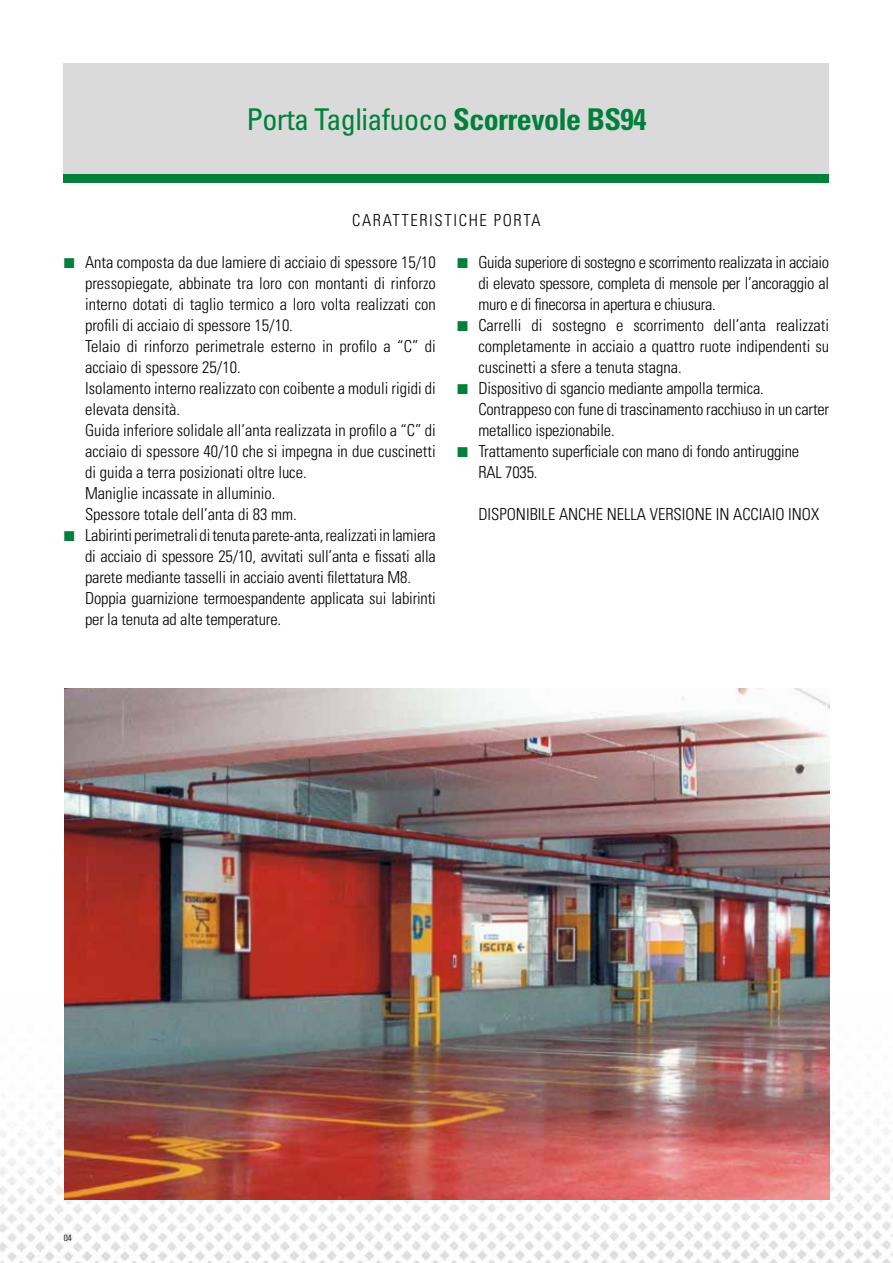
<style>
.page{position:relative;width:893px;height:1263px;background:#fff}
.page>*{position:absolute;margin:0;border:0;box-sizing:border-box;transform-origin:0 0}
.t1{font:condensed 30px "Univers";letter-spacing:-.02em;color:#00803a}
.t2{font:300 condensed 16.5px "Univers";color:#000}
.t3{font:300 condensed 16.5px "Univers";letter-spacing:-.02em;color:#000}
.t4{font:300 condensed 16.5px "Univers";letter-spacing:.1em;color:#000}
.t5{font:300 condensed 9px "Univers";color:#000}
.s1{font-weight:700}
.s2{font-family:"European Pi Three";font-weight:400;font-stretch:normal;color:#00803a}
</style>
<div class="page">
<img style="left:0;top:993px;width:893px;height:270px">
<img style="left:64px;top:689px;width:765px;height:510px">
<div style="left:64px;top:64px;width:765px;height:119px;background:#dadada"></div>
<div style="left:64px;top:174px;width:765px;height:9px;background:#00803a"></div>
<h1 class="t1" style="left:246px;top:101px;width:402px">Porta Tagliafuoco <span class="s1">Scorrevole BS94</span></h1>
<p class="t4" style="left:352px;top:210px;width:190px">CARATTERISTICHE PORTA</p>
<p class="t3" style="left:457px;top:253px;width:374px"><span class="s2">K</span> Guida superiore di sostegno e scorrimento realizzata in acciaio</p>
<p class="t3" style="left:478px;top:274px;width:352px">di elevato spessore, completa di mensole per l’ancoraggio al</p>
<p class="t3" style="left:478px;top:295px;width:239px">muro e di finecorsa in apertura e chiusura.</p>
<p class="t2" style="left:457px;top:316px;width:374px"><span class="s2">K</span> Carrelli di sostegno e scorrimento dell’anta realizzati</p>
<p class="t2" style="left:478px;top:337px;width:352px">completamente in acciaio a quattro ruote indipendenti su</p>
<p class="t2" style="left:478px;top:358px;width:205px">cuscinetti a sfere a tenuta stagna.</p>
<p class="t2" style="left:457px;top:379px;width:308px"><span class="s2">K</span> Dispositivo di sgancio mediante ampolla termica.</p>
<p class="t2" style="left:478px;top:400px;width:352px">Contrappeso con fune di trascinamento racchiuso in un carter</p>
<p class="t2" style="left:478px;top:421px;width:138px">metallico ispezionabile.</p>
<p class="t2" style="left:457px;top:442px;width:344px"><span class="s2">K</span> Trattamento superficiale con mano di fondo antiruggine</p>
<p class="t2" style="left:478px;top:463px;width:61px">RAL 7035.</p>
<p class="t2" style="left:478px;top:505px;width:342px">DISPONIBILE ANCHE NELLA VERSIONE IN ACCIAIO INOX</p>
<p class="t2" style="left:64px;top:252px;width:374px"><span class="s2">K</span> Anta composta da due lamiere di acciaio di spessore 15/10</p>
<p class="t2" style="left:85px;top:273px;width:352px">pressopiegate, abbinate tra loro con montanti di rinforzo</p>
<p class="t2" style="left:85px;top:294px;width:352px">interno dotati di taglio termico a loro volta realizzati con</p>
<p class="t2" style="left:85px;top:315px;width:209px">profili di acciaio di spessore 15/10.</p>
<p class="t2" style="left:85px;top:336px;width:352px">Telaio di rinforzo perimetrale esterno in profilo a “C” di</p>
<p class="t2" style="left:85px;top:357px;width:157px">acciaio di spessore 25/10.</p>
<p class="t2" style="left:85px;top:378px;width:352px">Isolamento interno realizzato con coibente a moduli rigidi di</p>
<p class="t2" style="left:85px;top:399px;width:97px">elevata densità.</p>
<p class="t2" style="left:85px;top:421px;width:352px">Guida inferiore solidale all’anta realizzata in profilo a “C” di</p>
<p class="t2" style="left:85px;top:442px;width:352px">acciaio di spessore 40/10 che si impegna in due cuscinetti</p>
<p class="t2" style="left:85px;top:463px;width:223px">di guida a terra posizionati oltre luce.</p>
<p class="t2" style="left:85px;top:484px;width:192px">Maniglie incassate in alluminio.</p>
<p class="t2" style="left:85px;top:505px;width:213px">Spessore totale dell’anta di 83 mm.</p>
<p class="t2" style="left:64px;top:526px;width:374px"><span class="s2">K</span> Labirinti perimetrali di tenuta parete-anta, realizzati in lamiera</p>
<p class="t2" style="left:85px;top:547px;width:352px">di acciaio di spessore 25/10, avvitati sull’anta e fissati alla</p>
<p class="t2" style="left:85px;top:568px;width:328px">parete mediante tasselli in acciaio aventi filettatura M8.</p>
<p class="t2" style="left:85px;top:589px;width:352px">Doppia guarnizione termoespandente applicata sui labirinti</p>
<p class="t2" style="left:85px;top:610px;width:198px">per la tenuta ad alte temperature.</p>
<p class="t5" style="left:64px;top:1233px;width:9px">04</p>
</div>
